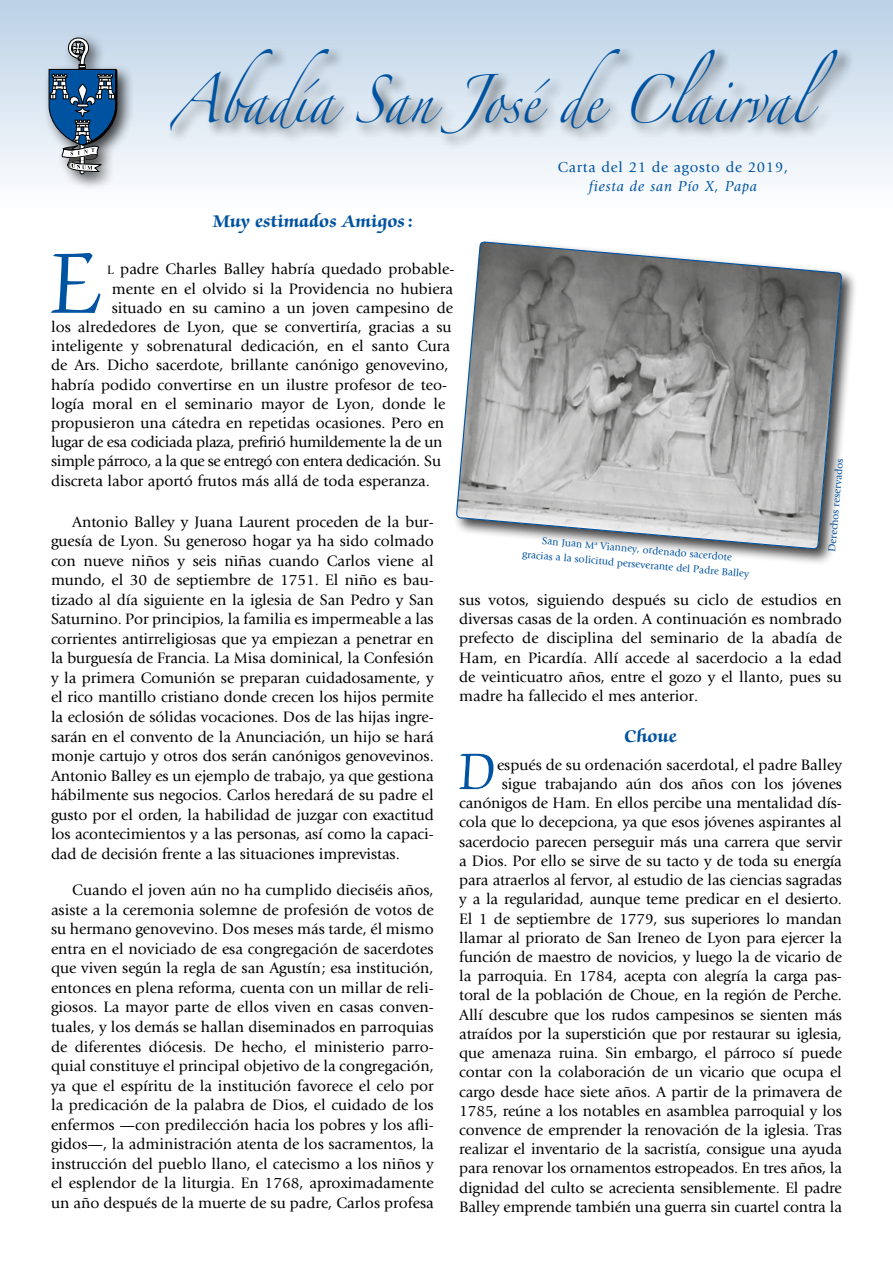
<style>
.page{position:relative;width:893px;height:1263px;background:#fff}
.page>*{position:absolute;margin:0;border:0;box-sizing:border-box;transform-origin:0 0}
.t1{font:99px "Zapf Chancery Std";color:#0053a1;scale:.91 1}
.t2{font:59.4px "Zapf Chancery Std";color:#0053a1;scale:.91 1}
.t3{font:43.2px "Zapfino";color:#0053a1;scale:.83 1}
.t4{font:700 19.5px "Zapf Chancery Std";letter-spacing:.01em;color:#0053a1}
.t5{font:15.75px/19.5px "Giovanni";letter-spacing:-.01em;color:#000;text-align:justify}
.t6{font:15px "Giovanni";letter-spacing:.05em;color:#0053a1}
.t7{font:italic 15px "Giovanni";letter-spacing:.05em;color:#0053a1}
.t8{font:10.5px/15px "Giovanni";color:#0053a1;text-align:center}
.s1{font-family:"Giovanni Book SC800";font-size:12.6px}
</style>
<div class="page">
<div style="left:0;top:0;width:893px;height:213px;background:linear-gradient(to bottom,#bbd1e6,#fff)"></div>
<div style="left:167px;top:46px;width:687px;height:104px;background:#000;opacity:.75"></div>
<div style="left:43px;top:33px;width:91px;height:158px;background:#000;opacity:.75"></div>
<svg style="left:49px;top:38px;width:68px;height:136px;background:#6885a1"></svg>
<div style="left:453px;top:238px;width:405px;height:327px;background:#000;opacity:.75"></div>
<svg style="left:455px;top:241px;width:388px;height:309px;background:#a7a8a8"></svg>
<h3 class="t3" style="left:172px;top:82px;width:804px">Abadía San José de Clairval</h3>
<p class="t6" style="left:558px;top:158px;width:232px">Carta del 21 de agosto de 2019,</p>
<p class="t7" style="left:589px;top:178px;width:170px">fiesta de san Pío X, Papa</p>
<p class="t4" style="left:213px;top:211px;width:202px">Muy estimados Amigos:</p>
<h1 class="t1" style="left:51px;top:232px;width:56px">E</h1>
<p class="t5" style="left:107px;top:260px;width:349px"><span class="s1">l</span> padre Charles Balley habría quedado probable-</p>
<p class="t5" style="left:112px;top:279px;width:343px">mente en el olvido si la Providencia no hubiera</p>
<p class="t5" style="left:112px;top:298px;width:343px">situado en su camino a un joven campesino de</p>
<p class="t5" style="left:51px;top:317px;width:402px">los alrededores de Lyon, que se convertiría, gracias a su</p>
<p class="t5" style="left:51px;top:336px;width:400px">inteligente y sobrenatural dedicación, en el santo Cura</p>
<p class="t5" style="left:51px;top:356px;width:399px">de Ars. Dicho sacerdote, brillante canónigo genovevino,</p>
<p class="t5" style="left:51px;top:375px;width:397px">habría podido convertirse en un ilustre profesor de teo-</p>
<p class="t5" style="left:51px;top:394px;width:396px">logía moral en el seminario mayor de Lyon, donde le</p>
<p class="t5" style="left:51px;top:413px;width:395px">propusieron una cátedra en repetidas ocasiones. Pero en</p>
<p class="t5" style="left:51px;top:432px;width:393px">lugar de esa codiciada plaza, prefirió humildemente la de un</p>
<p class="t5" style="left:51px;top:452px;width:392px">simple párroco, a la que se entregó con entera dedicación. Su</p>
<p class="t5" style="left:51px;top:471px;width:380px">discreta labor aportó frutos más allá de toda esperanza.</p>
<p class="t8" style="left:824px;top:551px;width:94px;rotate:-85deg">Derechos reservados</p>
<p class="t5" style="left:51px;top:512px;width:384px;text-indent:21px">Antonio Balley y Juana Laurent proceden de la bur&shy;guesía de Lyon. Su generoso hogar ya ha sido colmado con nueve niños y seis niñas cuando Carlos viene al mundo, el 30 de septiembre de 1751. El niño es bau&shy;tizado al día siguiente en la iglesia de San Pedro y San Saturnino. Por principios, la familia es impermeable a las corrientes antirreligiosas que ya empiezan a penetrar en la burguesía de Francia. La Misa dominical, la Confesión y la primera Comunión se preparan cuidadosamente, y el rico mantillo cristiano donde crecen los hijos permite la eclosión de sólidas vocaciones. Dos de las hijas ingre&shy;sarán en el convento de la Anunciación, un hijo se hará monje cartujo y otros dos serán canónigos genovevinos.<br>Antonio Balley es un ejemplo de trabajo, ya que gestiona hábilmente sus negocios. Carlos heredará de su padre el gusto por el orden, la habilidad de juzgar con exactitud los acontecimientos y a las personas, así como la capaci&shy;dad de decisión frente a las situaciones imprevistas.</p>
<p class="t5" style="left:51px;top:880px;width:384px;text-indent:21px">Cuando el joven aún no ha cumplido dieciséis años, asiste a la ceremonia solemne de profesión de votos de su hermano genovevino. Dos meses más tarde, él mismo entra en el noviciado de esa congregación de sacerdotes que viven según la regla de san Agustín; esa institución, entonces en plena reforma, cuenta con un millar de reli&shy;giosos. La mayor parte de ellos viven en casas conven&shy;tuales, y los demás se hallan diseminados en parroquias de diferentes diócesis. De hecho, el ministerio parro&shy;quial constituye el principal objetivo de la congregación, ya que el espíritu de la institución favorece el celo por la predicación de la palabra de Dios, el cuidado de los enfermos —con predilección hacia los pobres y los afli&shy;gidos—, la administración atenta de los sacramentos, la instrucción del pueblo llano, el catecismo a los niños y el esplendor de la liturgia. En 1768, aproximadamente un año después de la muerte de su padre, Carlos profesa</p>
<p class="t8" style="left:524px;top:532px;width:229px;rotate:5deg">San Juan M<sup>a</sup> Vianney, ordenado sacerdote<br>gracias a la solicitud perseverante del Padre Balley</p>
<p class="t5" style="left:459px;top:590px;width:384px">sus votos, siguiendo después su ciclo de estudios en diversas casas de la orden. A continuación es nombrado prefecto de disciplina del seminario de la abadía de Ham, en Picardía. Allí accede al sacerdocio a la edad de veinticuatro años, entre el gozo y el llanto, pues su madre ha fallecido el mes anterior.</p>
<p class="t4" style="left:624px;top:726px;width:54px">Choue</p>
<h2 class="t2" style="left:459px;top:740px;width:41px">D</h2>
<p class="t5" style="left:459px;top:755px;width:384px;text-align:right">espués de su ordenación sacerdotal, el padre Balley sigue trabajando aún dos años con los jóvenes canónigos de Ham. En ellos percibe una mentalidad dís&shy;cola que lo decepciona, ya que esos jóvenes aspirantes al sacerdocio parecen perseguir más una carrera que servir a Dios. Por ello se sirve de su tacto y de toda su energía para atraerlos al fervor, al estudio de las ciencias sagradas y a la regularidad, aunque teme predicar en el desierto.<br>El 1 de septiembre de 1779, sus superiores lo mandan llamar al priorato de San Ireneo de Lyon para ejercer la función de maestro de novicios, y luego la de vicario de la parroquia. En 1784, acepta con alegría la carga pas&shy;toral de la población de Choue, en la región de Perche.<br>Allí descubre que los rudos campesinos se sienten más atraídos por la superstición que por restaurar su iglesia, que amenaza ruina. Sin embargo, el párroco sí puede contar con la colaboración de un vicario que ocupa el cargo desde hace siete años. A partir de la primavera de 1785, reúne a los notables en asamblea parroquial y los convence de emprender la renovación de la iglesia. Tras realizar el inventario de la sacristía, consigue una ayuda para renovar los ornamentos estropeados. En tres años, la dignidad del culto se acrecienta sensiblemente. El padre Balley emprende también una guerra sin cuartel contra la</p>
</div>
